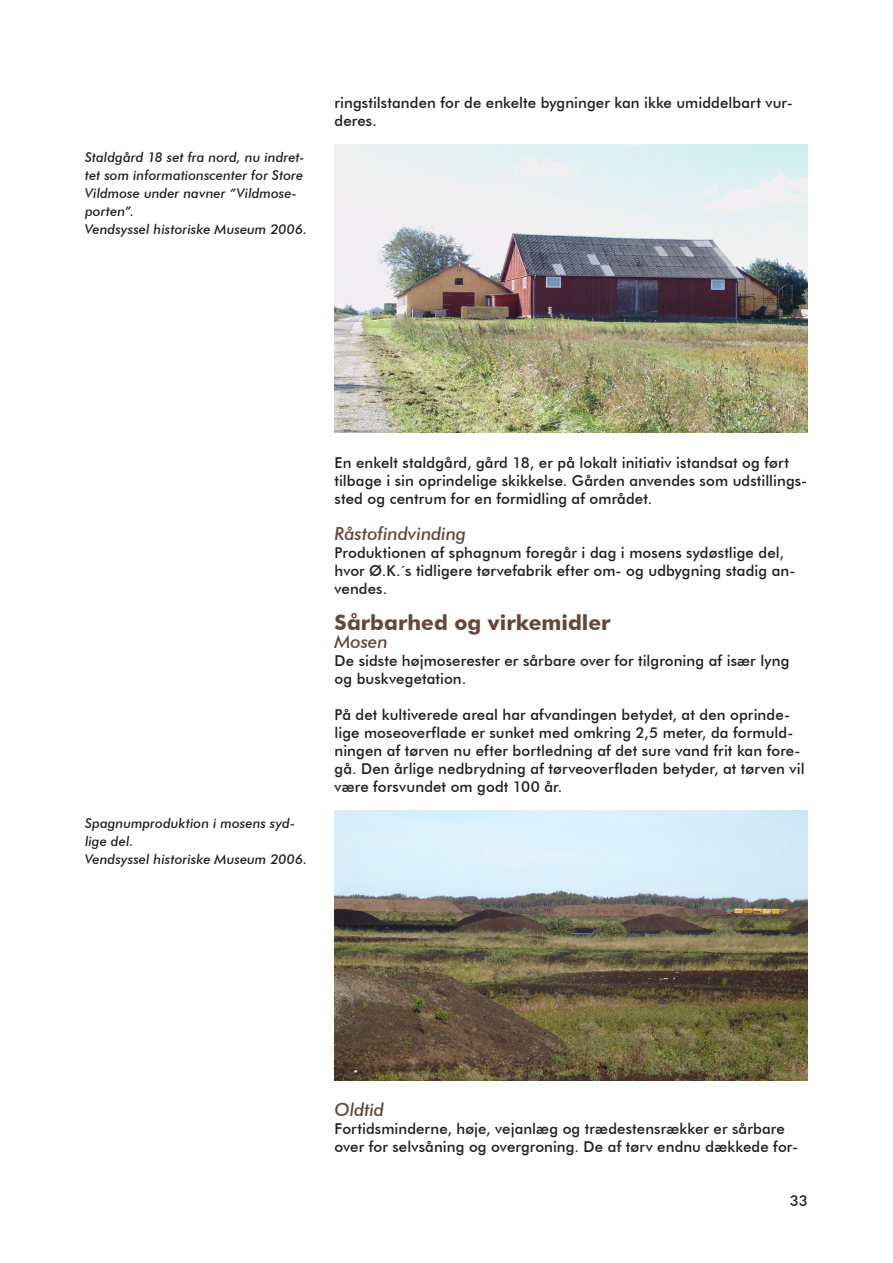
<style>
.page{position:relative;width:893px;height:1263px;background:#fff}
.page>*{position:absolute;margin:0;border:0;box-sizing:border-box;transform-origin:0 0}
.t1{font:700 21px "Futura BT";color:#65463c}
.t2{font:italic 500 18px "Futura BT";letter-spacing:-.01em;color:#65463c}
.t3{font:500 15px/18px "Futura BT";letter-spacing:.005em;color:#231f20}
.t4{font:italic 500 13.5px/18px "Futura BT";letter-spacing:.005em;color:#231f20}
</style>
<div class="page">
<img style="left:334px;top:144px;width:474px;height:288px">
<img style="left:334px;top:810px;width:474px;height:270px">
<p class="t4" style="left:85px;top:148px;width:224px">Staldgård 18 set fra nord, nu indret&shy;tet som informationscenter for Store<br>Vildmose under navner ”Vildmose&shy;porten”.<br>Vendsyssel historiske Museum 2006.</p>
<p class="t3" style="left:334px;top:94px;width:460px">ringstilstanden for de enkelte bygninger kan ikke umiddelbart vur&shy;deres.</p>
<p class="t4" style="left:85px;top:814px;width:224px">Spagnumproduktion i mosens syd&shy;lige del.<br>Vendsyssel historiske Museum 2006.</p>
<p class="t3" style="left:334px;top:454px;width:474px">En enkelt staldgård, gård 18, er på lokalt initiativ istandsat og ført tilbage i sin oprindelige skikkelse. Gården anvendes som udstillings&shy;sted og centrum for en formidling af området.</p>
<p class="t2" style="left:334px;top:523px;width:133px">Råstofindvinding</p>
<p class="t3" style="left:334px;top:544px;width:462px">Produktionen af sphagnum foregår i dag i mosens sydøstlige del, hvor Ø.K.´s tidligere tørvefabrik efter om- og udbygning stadig an&shy;vendes.</p>
<h1 class="t1" style="left:334px;top:610px;width:278px">Sårbarhed og virkemidler</h1>
<p class="t2" style="left:334px;top:631px;width:55px">Mosen</p>
<p class="t3" style="left:334px;top:652px;width:456px">De sidste højmoserester er sårbare over for tilgroning af især lyng og buskvegetation.</p>
<p class="t3" style="left:334px;top:706px;width:472px">På det kultiverede areal har afvandingen betydet, at den oprinde&shy;lige moseoverflade er sunket med omkring 2,5 meter, da formuld&shy;ningen af tørven nu efter bortledning af det sure vand frit kan fore&shy;gå. Den årlige nedbrydning af tørveoverfladen betyder, at tørven vil være forsvundet om godt 100 år.</p>
<p class="t2" style="left:334px;top:1099px;width:51px">Oldtid</p>
<p class="t3" style="left:334px;top:1120px;width:465px">Fortidsminderne, høje, vejanlæg og trædestensrækker er sårbare over for selvsåning og overgroning. De af tørv endnu dækkede for-</p>
<p class="t3" style="left:790px;top:1192px;width:20px">33</p>
</div>
